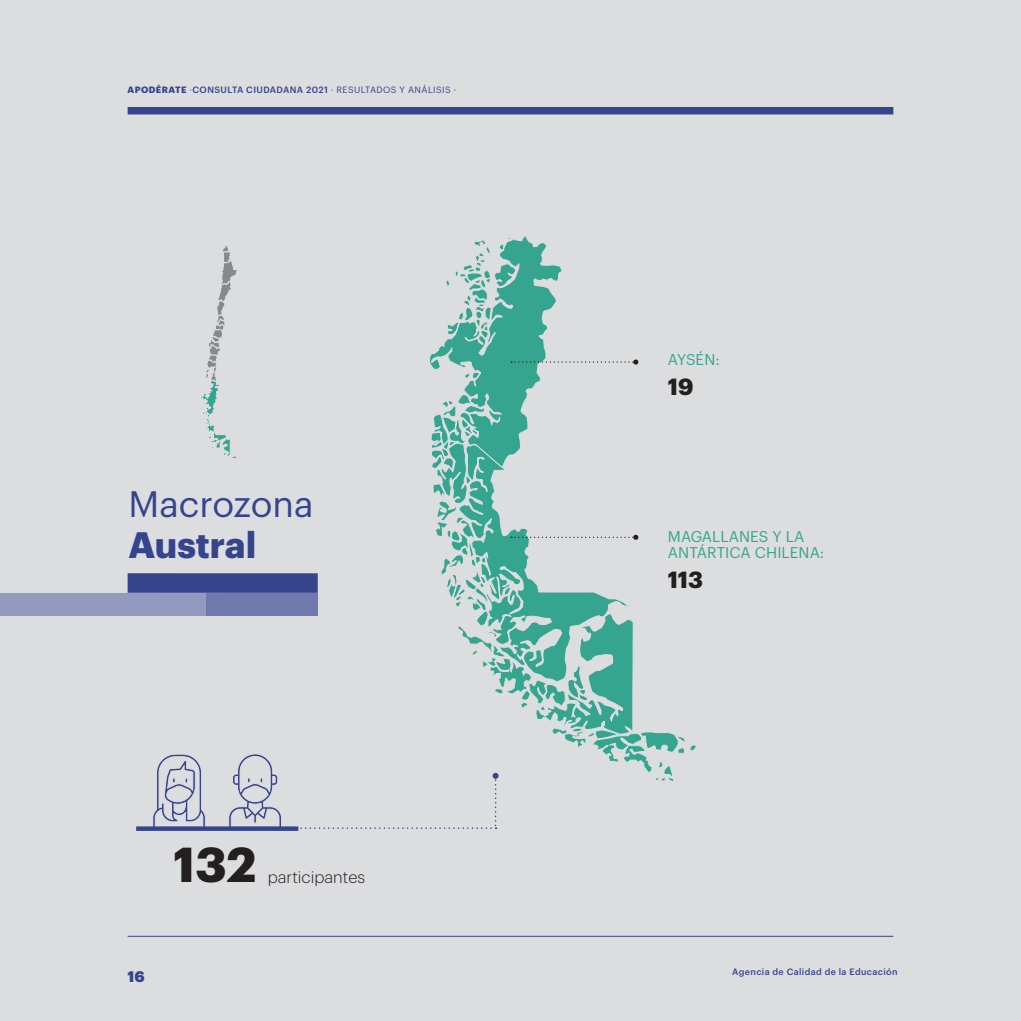
<style>
.page{position:relative;width:1021px;height:1021px;background:#fff}
.page>*{position:absolute;margin:0;border:0;box-sizing:border-box;transform-origin:0 0}
.t1{font:700 48px "Graphik";color:#231f20}
.t2{font:36px "Graphik";color:#36448d}
.t3{font:700 36px "Graphik";color:#36448d}
.t4{font:700 22.8px "Graphik";color:#231f20}
.t5{font:300 16.5px "Graphik";color:#231f20}
.t6{font:15.3px/16px "Graphik";letter-spacing:.005em;color:#35a58f}
.t7{font:900 15px "Graphik";color:#36448d}
.t8{font:9px "Graphik";letter-spacing:.045em;color:#36448d}
.t9{font:500 9px "Graphik";letter-spacing:.04em;color:#36448d}
.s1{font-weight:700}
.s2{font-weight:500}
</style>
<div class="page">
<div style="left:0;top:0;width:1020px;height:1020px;background:#dcdddf"></div>
<div style="left:128px;top:107px;width:765px;height:7px;background:#36448d"></div>
<hr style="left:128px;top:935px;width:765px;height:1px;background:#36448d">
<svg style="left:430px;top:361px;width:267px;height:576px"></svg>
<svg style="left:429px;top:236px;width:209px;height:234px"></svg>
<svg style="left:511px;top:534px;width:127px;height:6px"></svg>
<div style="left:0;top:593px;width:279px;height:22px;background:#9499bf"></div>
<div style="left:128px;top:573px;width:190px;height:20px;background:#36448d"></div>
<div style="left:206px;top:593px;width:112px;height:22px;background:#7079ae"></div>
<svg style="left:200px;top:245px;width:37px;height:213px"></svg>
<svg style="left:152px;top:754px;width:54px;height:72px"></svg>
<svg style="left:228px;top:754px;width:53px;height:72px"></svg>
<svg style="left:136px;top:826px;width:162px;height:4px"></svg>
<svg style="left:289px;top:772px;width:209px;height:57px"></svg>
<p class="t8" style="left:128px;top:82px;width:330px"><span class="s1">APODÉRATE</span> ·<span class="s2">CONSULTA CIUDADANA 2021</span> · RESULTADOS Y ANÁLISIS ·</p>
<h2 class="t2" style="left:128px;top:477px;width:186px">Macrozona</h2>
<h2 class="t3" style="left:128px;top:517px;width:129px">Austral</h2>
<h1 class="t1" style="left:174px;top:827px;width:84px">132</h1>
<h3 class="t5" style="left:268px;top:864px;width:99px">participantes</h3>
<h3 class="t7" style="left:128px;top:964px;width:19px">16</h3>
<h3 class="t6" style="left:668px;top:350px;width:53px">AYSÉN:</h3>
<h3 class="t4" style="left:668px;top:369px;width:27px">19</h3>
<h3 class="t6" style="left:668px;top:526px;width:158px">MAGALLANES Y LA<br>ANTÁRTICA CHILENA:</h3>
<h3 class="t4" style="left:668px;top:562px;width:37px">113</h3>
<p class="t9" style="left:732px;top:965px;width:167px">Agencia de Calidad de la Educación</p>
</div>
